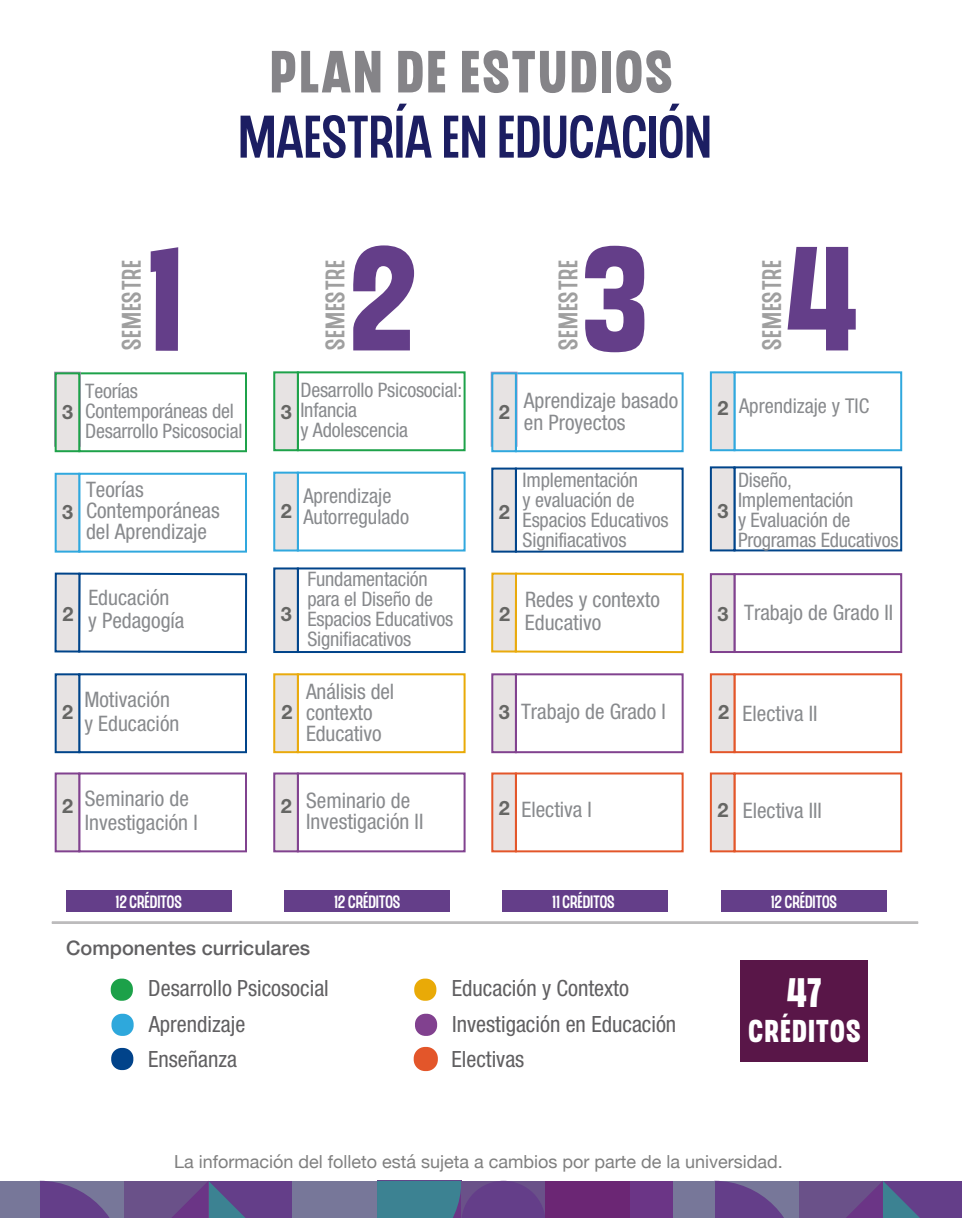
<style>
.page{position:relative;width:962px;height:1218px;background:#fff}
.page>*{position:absolute;margin:0;border:0;box-sizing:border-box;transform-origin:0 0}
.t1{font:148px "CHEDROS";color:#643e89}
.t2{font:60px "CHEDROS";letter-spacing:.01em;color:#1c1e62}
.t3{font:59.4px "CHEDROS";letter-spacing:.04em;color:#858488}
.t4{font:41.2px "CHEDROS";color:#fff}
.t5{font:31.6px "CHEDROS";letter-spacing:.04em;color:#fff}
.t6{font:26.8px "CHEDROS";letter-spacing:.04em;color:#9f9f9f}
.t7{font:condensed 22.4px "Helvetica Neue";color:#605f61}
.t8{font:condensed 21.4px/21.4px "Helvetica Neue";color:#888a8d}
.t9{font:condensed 20.4px/21.4px "Helvetica Neue";color:#888a8d}
.t10{font:condensed 20px/20px "Helvetica Neue";letter-spacing:-.01em;color:#888a8d}
.t11{font:500 20px "Helvetica Neue";color:#605f61}
.t12{font:700 19.8px "Helvetica Neue";color:#666664}
.t13{font:18px "Helvetica Neue";color:#808080}
.t14{font:18px "CHEDROS";color:#fff}
.s1{font-weight:700;font-stretch:normal;font-size:19.8px;color:#666664}
</style>
<div class="page">
<div style="left:293px;top:1181px;width:84px;height:37px;background:#779"></div>
<svg style="left:377px;top:1181px;width:169px;height:37px;background:#51608d"></svg>
<svg style="left:40px;top:1181px;width:253px;height:37px;background:#654f8b"></svg>
<div style="left:0;top:1181px;width:40px;height:37px;background:#779"></div>
<div style="left:546px;top:1181px;width:84px;height:37px;background:#6b2674"></div>
<svg style="left:714px;top:1181px;width:248px;height:37px;background:#664f8b"></svg>
<div style="left:672px;top:1181px;width:42px;height:37px;background:#779"></div>
<div style="left:630px;top:1181px;width:42px;height:37px;background:#6b3586"></div>
<div style="left:740px;top:961px;width:128px;height:101px;background:#591648"></div>
<div style="left:78px;top:772px;width:169px;height:80px;border:2px solid #81428f"></div>
<div style="left:55px;top:772px;width:25px;height:80px;background:#e7e3e3;border:2px solid #81428f"></div>
<div style="left:78px;top:573px;width:169px;height:80px;border:2px solid #00448a"></div>
<div style="left:56px;top:574px;width:23px;height:78px;background:#e7e3e3"></div>
<div style="left:55px;top:573px;width:25px;height:80px;border:2px solid #00448a"></div>
<div style="left:78px;top:673px;width:169px;height:80px;border:2px solid #00448a"></div>
<div style="left:55px;top:673px;width:25px;height:80px;background:#e7e3e3;border:2px solid #00448a"></div>
<div style="left:78px;top:473px;width:169px;height:80px;border:2px solid #30a8de"></div>
<div style="left:55px;top:473px;width:25px;height:80px;background:#e7e3e3;border:2px solid #30a8de"></div>
<div style="left:78px;top:372px;width:169px;height:80px;border:2px solid #1ea24a"></div>
<div style="left:54px;top:372px;width:27px;height:75px;background:#8c9a9e"></div>
<div style="left:55px;top:372px;width:25px;height:80px;background:#e7e3e3;border:2px solid #1ea24a"></div>
<div style="left:297px;top:567px;width:169px;height:86px;border:2px solid #00448a"></div>
<div style="left:273px;top:567px;width:26px;height:86px;background:#e7e3e3;border:2px solid #00448a"></div>
<div style="left:297px;top:371px;width:169px;height:80px;border:2px solid #1ea24a"></div>
<div style="left:273px;top:371px;width:26px;height:80px;background:#e7e3e3;border:2px solid #1ea24a"></div>
<div style="left:297px;top:472px;width:169px;height:80px;border:2px solid #30a8de"></div>
<div style="left:273px;top:472px;width:26px;height:80px;background:#e7e3e3;border:2px solid #30a8de"></div>
<div style="left:297px;top:772px;width:169px;height:80px;border:2px solid #81428f"></div>
<div style="left:273px;top:772px;width:26px;height:80px;background:#e7e3e3;border:2px solid #81428f"></div>
<div style="left:297px;top:673px;width:169px;height:80px;border:2px solid #e9aa07"></div>
<div style="left:273px;top:673px;width:26px;height:80px;background:#e7e3e3;border:2px solid #e9aa0d"></div>
<div style="left:66px;top:890px;width:166px;height:21px;background:#643e89"></div>
<div style="left:285px;top:890px;width:165px;height:21px;background:#643e89"></div>
<div style="left:515px;top:772px;width:169px;height:80px;border:2px solid #e3562a"></div>
<div style="left:491px;top:772px;width:26px;height:80px;background:#e7e3e3;border:2px solid #e3562a"></div>
<div style="left:515px;top:573px;width:169px;height:80px;border:2px solid #e9aa07"></div>
<div style="left:492px;top:574px;width:24px;height:78px;background:#e7e3e3"></div>
<div style="left:491px;top:573px;width:26px;height:80px;border:2px solid #e9aa0d"></div>
<div style="left:515px;top:673px;width:169px;height:80px;border:2px solid #81428f"></div>
<div style="left:491px;top:673px;width:26px;height:80px;background:#e7e3e3;border:2px solid #81428f"></div>
<div style="left:515px;top:468px;width:169px;height:85px;border:2px solid #00448a"></div>
<div style="left:491px;top:468px;width:26px;height:85px;background:#e7e3e3;border:2px solid #00448a"></div>
<div style="left:515px;top:372px;width:169px;height:80px;border:2px solid #30a8de"></div>
<div style="left:491px;top:372px;width:27px;height:75px;background:#d9c5dd"></div>
<div style="left:491px;top:372px;width:26px;height:80px;background:#e7e3e3;border:2px solid #30a8de"></div>
<div style="left:733px;top:573px;width:169px;height:80px;border:2px solid #81428f"></div>
<div style="left:710px;top:573px;width:25px;height:80px;background:#e7e3e3;border:2px solid #81428f"></div>
<div style="left:733px;top:371px;width:169px;height:80px;border:2px solid #30a8de"></div>
<div style="left:710px;top:371px;width:25px;height:80px;background:#e7e3e3;border:2px solid #30a8de"></div>
<div style="left:733px;top:466px;width:169px;height:85px;border:2px solid #00448a"></div>
<div style="left:710px;top:466px;width:25px;height:85px;background:#e7e3e3;border:2px solid #00448a"></div>
<div style="left:733px;top:772px;width:169px;height:80px;border:2px solid #e3562a"></div>
<div style="left:710px;top:772px;width:25px;height:80px;background:#e7e3e3;border:2px solid #e3562a"></div>
<div style="left:733px;top:673px;width:169px;height:80px;border:2px solid #e3562a"></div>
<div style="left:710px;top:673px;width:25px;height:80px;background:#e7e3e3;border:2px solid #e3562a"></div>
<div style="left:503px;top:890px;width:165px;height:21px;background:#643e89"></div>
<div style="left:721px;top:890px;width:166px;height:21px;background:#643e89"></div>
<hr style="left:52px;top:922px;width:866px;height:2px;background:#bcbbbc">
<div style="left:111px;top:1048px;width:22px;height:22px;background:#01438a;border-radius:10px"></div>
<div style="left:111px;top:1014px;width:23px;height:22px;background:#2ea8dc;border-radius:10px"></div>
<div style="left:111px;top:979px;width:22px;height:22px;background:#1ca149;border-radius:10px"></div>
<div style="left:414px;top:1047px;width:24px;height:24px;background:#e3562a;border:2px solid #e3562a;border-radius:10px"></div>
<div style="left:415px;top:1014px;width:22px;height:22px;background:#81418f;border-radius:10px"></div>
<div style="left:414px;top:979px;width:22px;height:22px;background:#e9aa07;border-radius:10px"></div>
<h3 class="t3" style="left:270px;top:38px;width:404px">PLAN DE ESTUDIOS</h3>
<h2 class="t2" style="left:238px;top:102px;width:475px">MAESTRÍA EN EDUCACIÓN</h2>
<p class="t6" style="left:116px;top:350px;width:92px;rotate:-90deg">SEMESTRE</p>
<h1 class="t1" style="left:145px;top:215px;width:40px">1</h1>
<h1 class="t1" style="left:348px;top:214px;width:71px">2</h1>
<p class="t6" style="left:320px;top:350px;width:92px;rotate:-90deg">SEMESTRE</p>
<h1 class="t1" style="left:582px;top:215px;width:70px">3</h1>
<p class="t6" style="left:553px;top:350px;width:92px;rotate:-90deg">SEMESTRE</p>
<h1 class="t1" style="left:785px;top:214px;width:78px">4</h1>
<p class="t6" style="left:757px;top:350px;width:92px;rotate:-90deg">SEMESTRE</p>
<p class="t12" style="left:62px;top:396px;width:13px">3</p>
<p class="t10" style="left:85px;top:381px;width:159px">Teorías<br>Contemporáneas del<br>Desarrollo Psicosocial</p>
<p class="t10" style="left:300px;top:380px;width:163px">Desarrollo Psicosocial:</p>
<p class="t10" style="left:281px;top:400px;width:78px"><sub>3</sub> Infancia</p>
<p class="t10" style="left:300px;top:420px;width:109px">y Adolescencia</p>
<p class="t12" style="left:499px;top:396px;width:13px">2</p>
<p class="t8" style="left:524px;top:390px;width:156px">Aprendizaje basado en Proyectos</p>
<p class="t9" style="left:718px;top:395px;width:153px"><sub>2</sub> Aprendizaje y TIC</p>
<p class="t12" style="left:62px;top:496px;width:13px">3</p>
<p class="t8" style="left:86px;top:478px;width:135px">Teorías<br>Contemporáneas del Aprendizaje</p>
<p class="t12" style="left:281px;top:495px;width:13px">2</p>
<p class="t9" style="left:303px;top:485px;width:107px">Aprendizaje<br>Autorregulado</p>
<p class="t12" style="left:499px;top:496px;width:13px">2</p>
<p class="t10" style="left:523px;top:469px;width:147px">Implementación<br>y evaluación de<br>Espacios Educativos<br>Signifiacativos</p>
<p class="t12" style="left:718px;top:495px;width:13px">3</p>
<p class="t10" style="left:738px;top:470px;width:162px">Diseño,<br>Implementación<br>y Evaluación de<br>Programas Educativos</p>
<p class="t12" style="left:63px;top:599px;width:13px">2</p>
<p class="t8" style="left:88px;top:586px;width:98px;line-height:23.4px">Educación<br>y Pedagogía</p>
<p class="t12" style="left:281px;top:598px;width:13px">3</p>
<p class="t10" style="left:308px;top:568px;width:147px">Fundamentación para el Diseño de<br>Espacios Educativos<br>Signifiacativos</p>
<p class="t12" style="left:499px;top:599px;width:13px">2</p>
<p class="t8" style="left:525px;top:588px;width:136px;line-height:23.2px">Redes y contexto<br>Educativo</p>
<p class="t8" style="left:718px;top:601px;width:177px"><span class="s1">3</span> Trabajo de Grado II</p>
<p class="t12" style="left:62px;top:697px;width:13px">2</p>
<p class="t8" style="left:84px;top:688px;width:96px;line-height:23.4px">Motivación y Educación</p>
<p class="t12" style="left:281px;top:697px;width:13px">2</p>
<p class="t8" style="left:306px;top:680px;width:90px">Análisis del contexto<br>Educativo</p>
<p class="t8" style="left:499px;top:701px;width:168px"><span class="s1">3</span> Trabajo de Grado I</p>
<p class="t8" style="left:718px;top:702px;width:101px"><span class="s1">2</span> Electiva II</p>
<p class="t12" style="left:62px;top:791px;width:13px">2</p>
<p class="t8" style="left:85px;top:787px;width:114px;line-height:23.4px">Seminario de<br>Investigación I</p>
<p class="t12" style="left:281px;top:791px;width:13px">2</p>
<p class="t8" style="left:306px;top:789px;width:119px">Seminario de<br>Investigación II</p>
<p class="t8" style="left:499px;top:799px;width:95px"><span class="s1">2</span> Electiva I</p>
<p class="t8" style="left:718px;top:799px;width:106px"><span class="s1">2</span> Electiva III</p>
<p class="t14" style="left:116px;top:892px;width:68px">12 CRÉDITOS</p>
<p class="t14" style="left:334px;top:892px;width:68px">12 CRÉDITOS</p>
<p class="t14" style="left:552px;top:892px;width:64px">11 CRÉDITOS</p>
<p class="t14" style="left:771px;top:892px;width:68px">12 CRÉDITOS</p>
<p class="t11" style="left:66px;top:932px;width:246px">Componentes curriculares</p>
<p class="t7" style="left:148px;top:975px;width:182px">Desarrollo Psicosocial</p>
<p class="t7" style="left:149px;top:1011px;width:98px">Aprendizaje</p>
<p class="t7" style="left:452px;top:975px;width:179px">Educación y Contexto</p>
<p class="t7" style="left:452px;top:1011px;width:226px">Investigación en Educación</p>
<h3 class="t4" style="left:787px;top:969px;width:37px">47</h3>
<h3 class="t5" style="left:749px;top:1013px;width:113px">CRÉDITOS</h3>
<p class="t7" style="left:148px;top:1046px;width:91px">Enseñanza</p>
<p class="t7" style="left:452px;top:1046px;width:74px">Electivas</p>
<p class="t13" style="left:174px;top:1149px;width:610px">La información del folleto está sujeta a cambios por parte de la universidad.</p>
</div>
